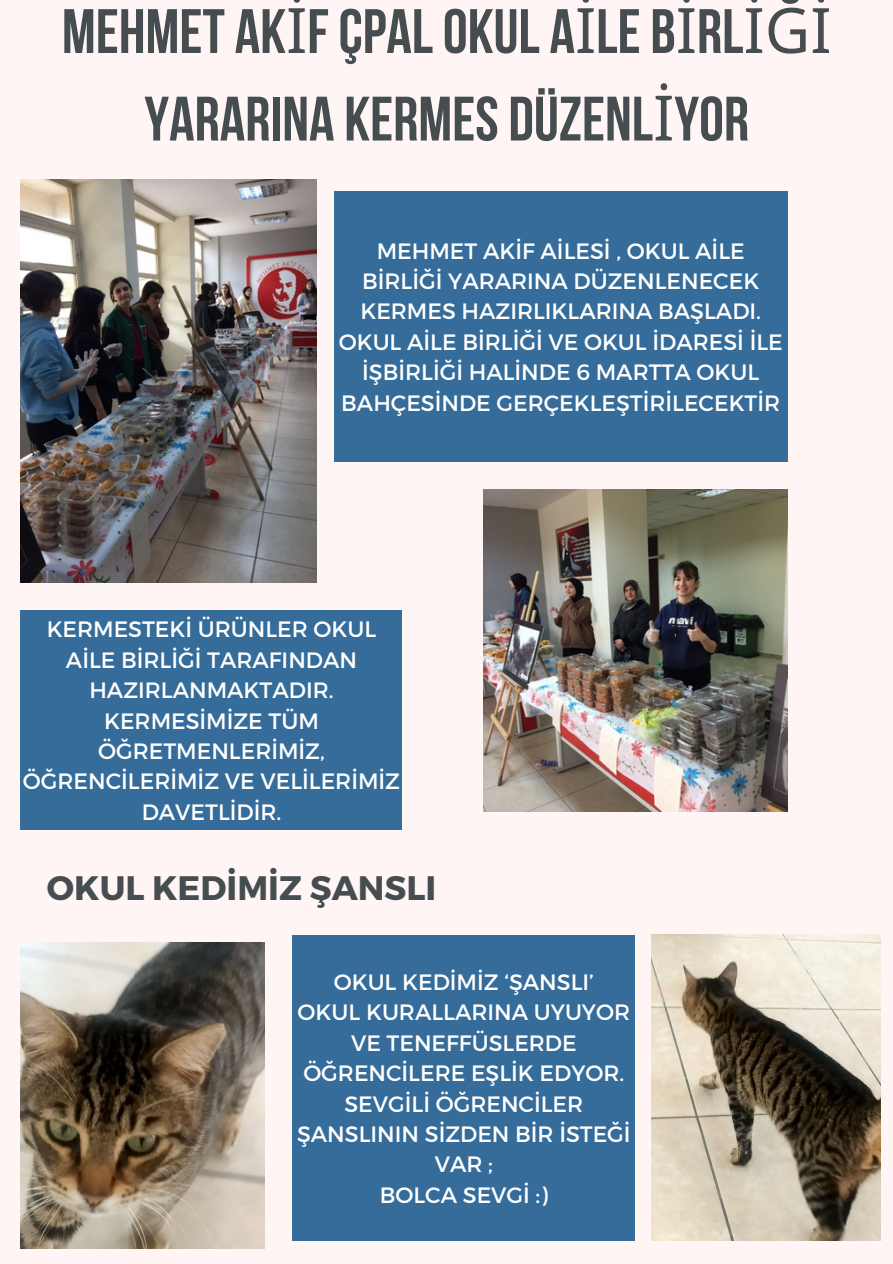
<style>
.page{position:relative;width:893px;height:1264px;background:#fff}
.page>*{position:absolute;margin:0;border:0;box-sizing:border-box;transform-origin:0 0}
.t1{font:62.55px/87.4px "Bebas Neue Cyrillic";color:#464d50;text-align:center}
.t2{font:700 33.9px "Montserrat";color:#464d50}
.t3{font:22.2px/30.3px "Montserrat";color:#fff;text-align:center}
.s1{font-family:"Noto Sans"}
</style>
<div class="page">
<div style="left:0;top:0;width:892px;height:1263px;background:#fff5f5"></div>
<img style="left:21px;top:179px;width:295px;height:403px">
<img style="left:483px;top:490px;width:304px;height:321px">
<div style="left:334px;top:191px;width:453px;height:270px;background:#356c9a"></div>
<div style="left:21px;top:610px;width:381px;height:219px;background:#356c9a"></div>
<img style="left:21px;top:942px;width:244px;height:306px">
<div style="left:292px;top:934px;width:343px;height:306px;background:#356c9a"></div>
<img style="left:651px;top:934px;width:229px;height:306px">
<h1 class="t1" style="left:62px;top:-6px;width:771px">MEHMET AK<span class="s1">İ</span>FÇPALOKUL A<span class="s1">İ</span>LE B<span class="s1">İ</span>RL<span class="s1">İĞİ<br></span>YARARINA KERMES DÜZENL<span class="s1">İ</span>YOR</h1>
<p class="t3" style="left:339px;top:234px;width:445px">MEHMET AKİF AİLESİ , OKUL AİLE BİRLİĞİ YARARINA DÜZENLENECEK KERMES HAZIRLIKLARINA BAŞLADI.<br>OKUL AİLE BİRLİĞİ VE OKUL İDARESİ İLE İŞBİRLİĞİ HALİNDE 6 MARTTA OKUL BAHÇESİNDE GERÇEKLEŞTİRİLECEKTİR</p>
<p class="t3" style="left:23px;top:613px;width:378px">KERMESTEKİ ÜRÜNLER OKUL<br>AİLE BİRLİĞİ TARAFINDAN<br>HAZIRLANMAKTADIR.<br>KERMESİMİZE TÜM<br>ÖĞRETMENLERİMİZ,<br>ÖĞRENCİLERİMİZ VE VELİLERİMİZ<br>DAVETLİDİR.</p>
<h2 class="t2" style="left:47px;top:865px;width:390px">OKUL KEDİMİZ ŞANSLI</h2>
<p class="t3" style="left:297px;top:965px;width:335px">OKUL KEDİMİZ ‘ŞANSLI’<br>OKUL KURALLARINA UYUYOR<br>VE TENEFFÜSLERDE<br>ÖĞRENCİLERE EŞLİK EDYOR.<br>SEVGİLİ ÖĞRENCİLER<br>ŞANSLININ SİZDEN BİR İSTEĞİ<br>VAR ;<br>BOLCA SEVGİ :)</p>
</div>
